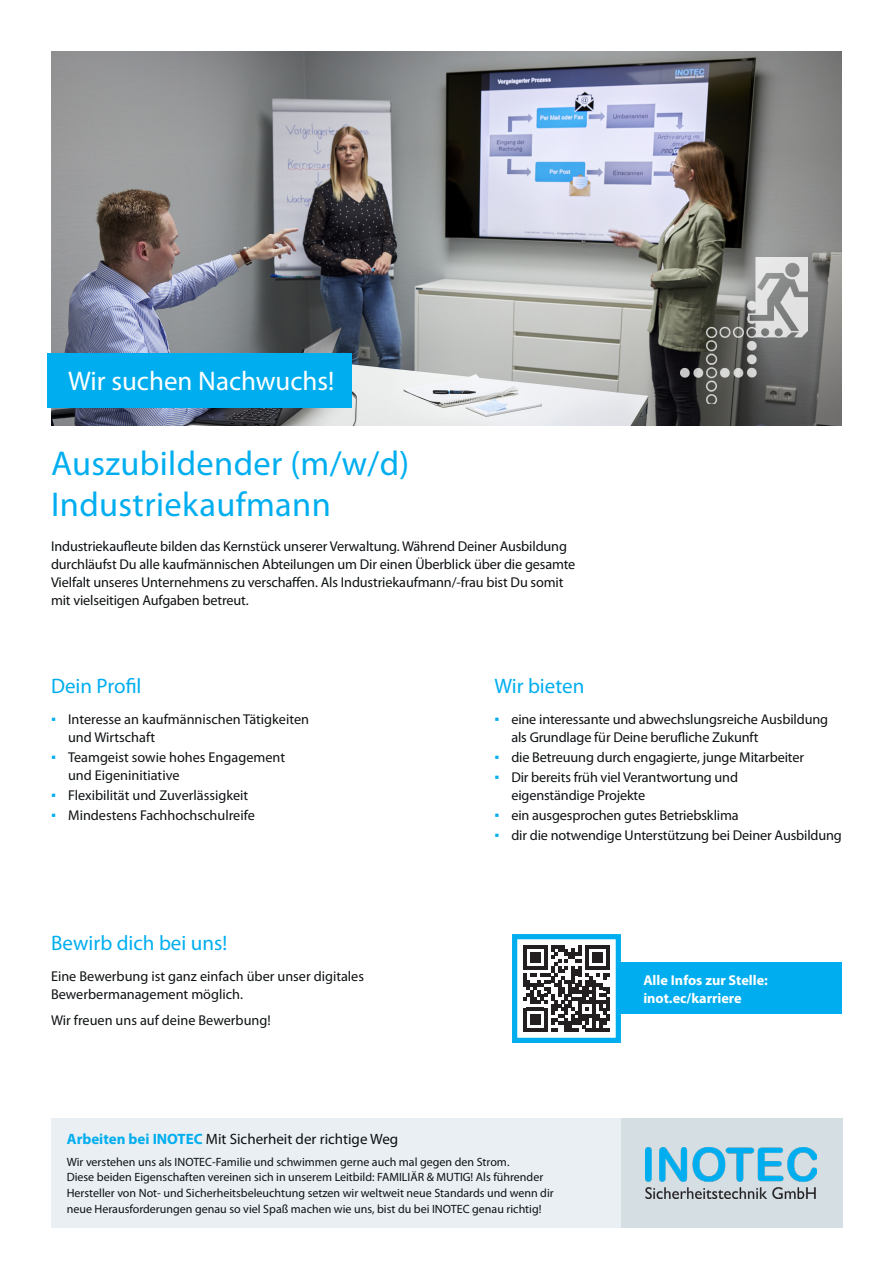
<style>
.page{position:relative;width:893px;height:1263px;background:#fff}
.page>*{position:absolute;margin:0;border:0;box-sizing:border-box;transform-origin:0 0}
.Stelle__H1{font:34.5px/40.5px "Myriad Pro";letter-spacing:.01em;color:#00aeef}
.Subhead{font:27px "Myriad Pro";color:#fff}
.t1{font:21px "Myriad Pro";color:#00aeef}
.t2{font:15px "Myriad Pro";color:#0e1113}
.Beschreibung{font:14.25px/18px "Myriad Pro";letter-spacing:-.01em;color:#0e1113}
.t3{font:700 14.25px "Myriad Pro";color:#fff}
.Unternehmenstext{font:12px/15.8px "Myriad Pro";color:#0e1113}
.s1{font-family:"Arial";color:#00aeef}
.s2{font-weight:700;color:#00aeef}
</style>
<div class="page">
<img style="left:51px;top:51px;width:791px;height:374px">
<div style="left:47px;top:353px;width:304px;height:54px;background:#00aeef"></div>
<img style="left:681px;top:257px;width:127px;height:147px">
<div style="left:621px;top:1118px;width:221px;height:110px;background:#d5dee3"></div>
<div style="left:52px;top:1118px;width:569px;height:110px;background:#e9eff3"></div>
<img style="left:645px;top:1147px;width:172px;height:51px">
<div style="left:618px;top:963px;width:224px;height:51px;background:#00aeef"></div>
<svg style="left:523px;top:945px;width:87px;height:87px"></svg>
<div style="left:512px;top:934px;width:109px;height:109px;border:5px solid #00aeef"></div>
<p class="Subhead" style="left:68px;top:364px;width:268px">Wir suchen Nachwuchs!</p>
<p class="Stelle__H1" style="left:51px;top:443px;width:360px">Auszubildender (m/w/d)<br>Industriekaufmann</p>
<p class="Beschreibung" style="left:51px;top:537px;width:526px">Industriekaufleute bilden das Kernstück unserer Verwaltung. Während Deiner Ausbildung durchläufst Du alle kaufmännischen Abteilungen um Dir einen Überblick über die gesamte Vielfalt unseres Unternehmens zu verschaffen. Als Industriekaufmann/-frau bist Du somit mit vielseitigen Aufgaben betreut.</p>
<h2 class="t1" style="left:51px;top:673px;width:92px">Dein Profil</h2>
<p class="Beschreibung" style="left:68px;top:710px;width:243px;text-indent:-17px"><span class="s1">▪</span> Interesse an kaufmännischen Tätigkeiten und Wirtschaft</p>
<p class="Beschreibung" style="left:68px;top:748px;width:219px;text-indent:-17px"><span class="s1">▪</span> Teamgeist sowie hohes Engagement und Eigeninitiative</p>
<p class="Beschreibung" style="left:51px;top:786px;width:199px"><span class="s1">▪</span> Flexibilität und Zuverlässigkeit</p>
<p class="Beschreibung" style="left:51px;top:806px;width:205px"><span class="s1">▪</span> Mindestens Fachhochschulreife</p>
<h2 class="t1" style="left:51px;top:930px;width:178px">Bewirb dich bei uns!</h2>
<p class="Beschreibung" style="left:51px;top:967px;width:315px">Eine Bewerbung ist ganz einfach über unser digitales<br>Bewerbermanagement möglich.</p>
<p class="Beschreibung" style="left:51px;top:1011px;width:221px">Wir freuen uns auf deine Bewerbung!</p>
<h2 class="t1" style="left:494px;top:673px;width:92px">Wir bieten</h2>
<p class="Beschreibung" style="left:511px;top:710px;width:318px;text-indent:-17px"><span class="s1">▪</span> eine interessante und abwechslungsreiche Ausbildung als Grundlage für Deine berufliche Zukunft</p>
<p class="Beschreibung" style="left:494px;top:748px;width:311px"><span class="s1">▪</span> die Betreuung durch engagierte, junge Mitarbeiter</p>
<p class="Beschreibung" style="left:511px;top:768px;width:228px;text-indent:-17px"><span class="s1">▪</span> Dir bereits früh viel Verantwortung und eigenständige Projekte</p>
<p class="Beschreibung" style="left:494px;top:806px;width:246px"><span class="s1">▪</span> ein ausgesprochen gutes Betriebsklima</p>
<p class="Beschreibung" style="left:494px;top:826px;width:349px"><span class="s1">▪</span> dir die notwendige Unterstützung bei Deiner Ausbildung</p>
<p class="t3" style="left:643px;top:971px;width:126px">Alle Infos zur Stelle:</p>
<p class="t3" style="left:643px;top:989px;width:100px">inot.ec/karriere</p>
<p class="t2" style="left:67px;top:1129px;width:333px"><span class="s2">Arbeiten bei INOTEC</span> Mit Sicherheit der richtige Weg</p>
<p class="Unternehmenstext" style="left:67px;top:1153px;width:488px">Wir verstehen uns als INOTEC-Familie und schwimmen gerne auch mal gegen den Strom.<br>Diese beiden Eigenschaften vereinen sich in unserem Leitbild: FAMILIÄR &amp; MUTIG! Als führender Hersteller von Not- und Sicherheitsbeleuchtung setzen wir weltweit neue Standards und wenn dir neue Herausforderungen genau so viel Spaß machen wie uns, bist du bei INOTEC genau richtig!</p>
</div>
